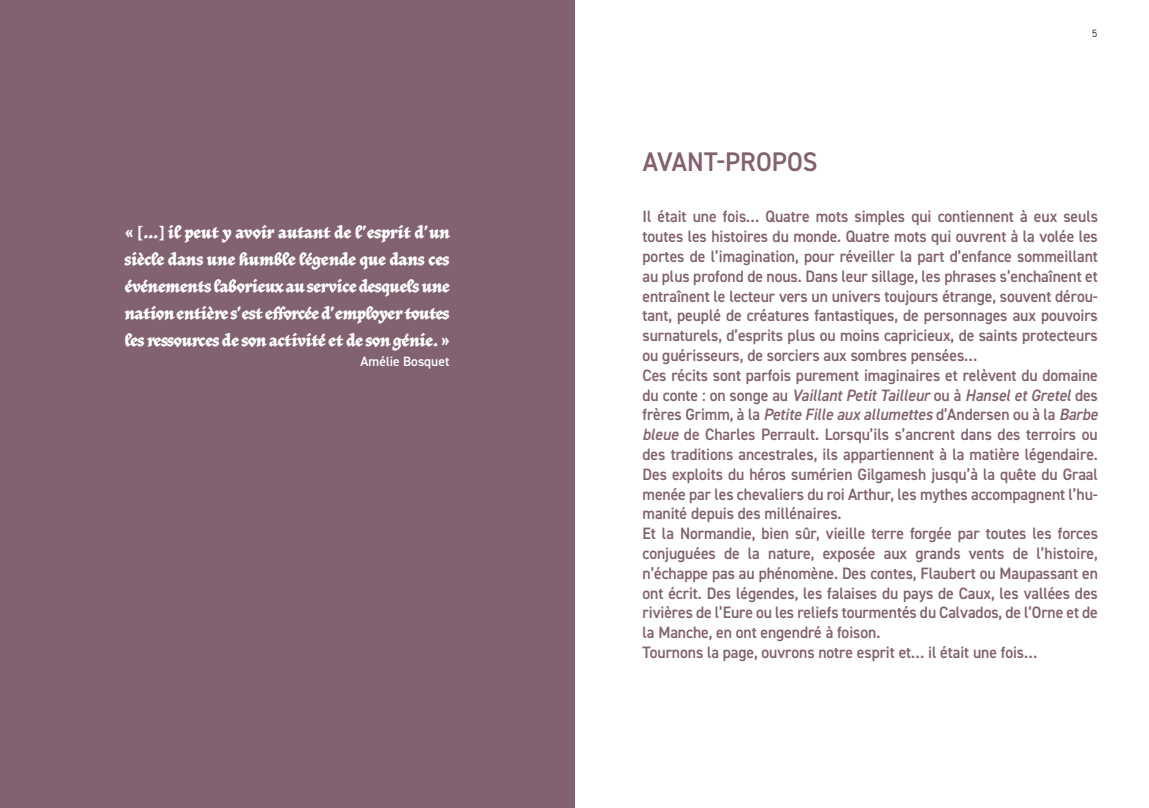
<style>
.page{position:relative;width:1149px;height:808px;background:#fff}
.page>*{position:absolute;margin:0;border:0;box-sizing:border-box;transform-origin:0 0}
.t1{font:600 27px "DIN2014";letter-spacing:.005em;color:#826170;scale:.95 1}
.t2{font:600 16.5px/19.8px "DIN2014";letter-spacing:-.005em;color:#826170;scale:.95 1}
.t3{font:16.5px/27px "Herb";letter-spacing:.035em;color:#fff;text-align:justify}
.t4{font:600 13.5px "DIN2014";color:#fff}
.t5{font:300 10.5px "DIN2014";color:#000}
.s1{font-style:italic}
</style>
<div class="page">
<div style="left:0;top:0;width:574px;height:808px;background:#826170"></div>
<p class="t3" style="left:125px;top:220px;width:326px">« […] il peut y avoir autant de l’esprit d’un siècle dans une humble légende que dans ces événements laborieux au service desquels une nation entière s’est efforcée d’employer toutes les ressources de son activité et de son génie. »</p>
<p class="t4" style="left:360px;top:352px;width:90px">Amélie Bosquet</p>
<p class="t5" style="left:1091px;top:27px;width:7px">5</p>
<h1 class="t1" style="left:642px;top:144px;width:185px">AVANT-PROPOS</h1>
<p class="t2" style="left:642px;top:206px;width:480px">Il était une fois… Quatre mots simples qui contiennent à eux seuls toutes les histoires du monde. Quatre mots qui ouvrent à la volée les portes de l’imagination, pour réveiller la part d’enfance sommeillant au plus profond de nous. Dans leur sillage, les phrases s’enchaînent et entraînent le lecteur vers un univers toujours étrange, souvent dérou&shy;tant, peuplé de créatures fantastiques, de personnages aux pouvoirs surnaturels, d’esprits plus ou moins capricieux, de saints protecteurs ou guérisseurs, de sorciers aux sombres pensées…<br>Ces récits sont parfois purement imaginaires et relèvent du domaine du conte : on songe au <span class="s1">Vaillant Petit Tailleur</span> ou à <span class="s1">Hansel et Gretel</span> des frères Grimm, à la <span class="s1">Petite Fille aux allumettes</span> d’Andersen ou à la <span class="s1">Barbe bleue</span> de Charles Perrault. Lorsqu’ils s’ancrent dans des terroirs ou des traditions ancestrales, ils appartiennent à la matière légendaire.<br>Des exploits du héros sumérien Gilgamesh jusqu’à la quête du Graal menée par les chevaliers du roi Arthur, les mythes accompagnent l’hu&shy;manité depuis des millénaires.<br>Et la Normandie, bien sûr, vieille terre forgée par toutes les forces conjuguées de la nature, exposée aux grands vents de l’histoire, n’échappe pas au phénomène. Des contes, Flaubert ou Maupassant en ont écrit. Des légendes, les falaises du pays de Caux, les vallées des rivières de l’Eure ou les reliefs tourmentés du Calvados, de l’Orne et de la Manche, en ont engendré à foison.<br>Tournons la page, ouvrons notre esprit et… il était une fois…</p>
</div>
